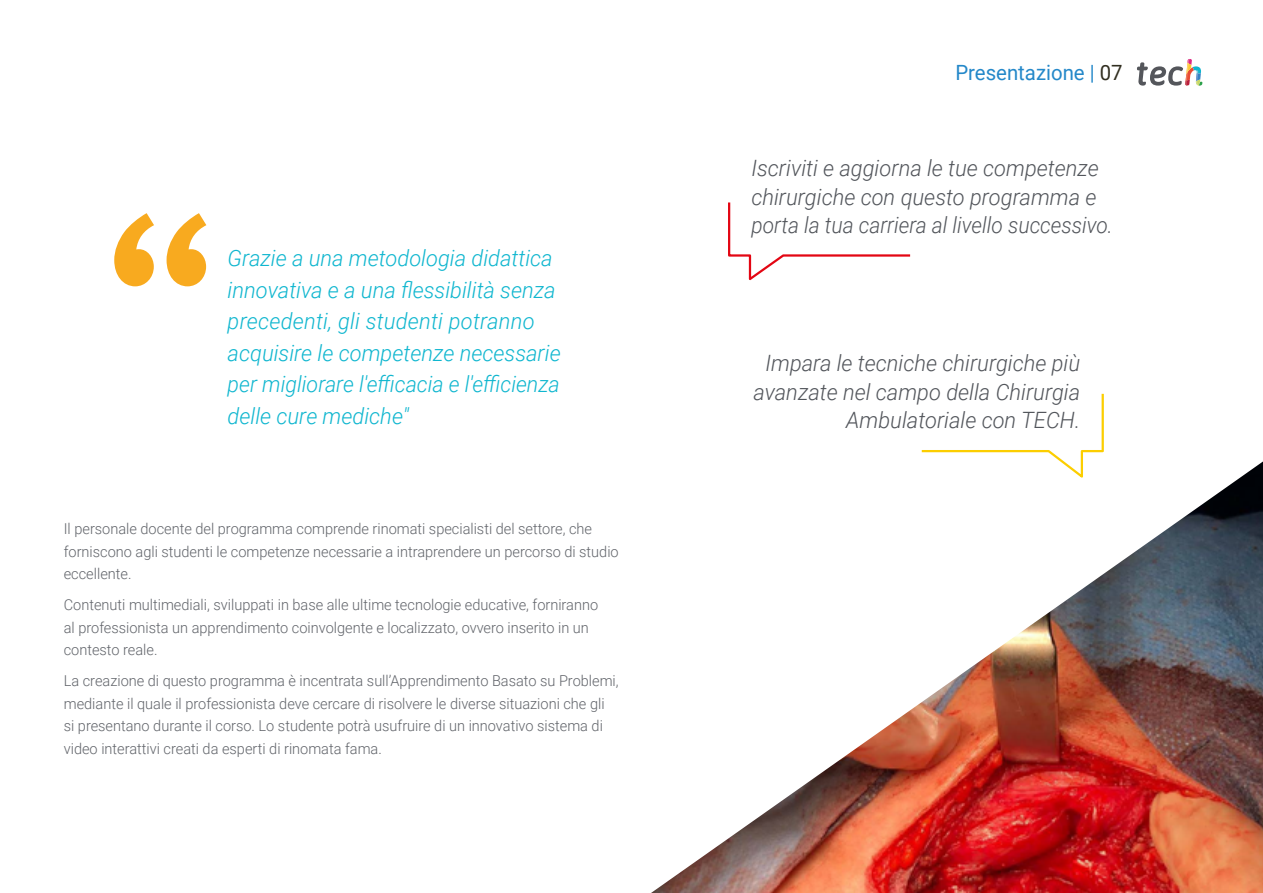
<style>
.page{position:relative;width:1263px;height:893px;background:#fff}
.page>*{position:absolute;margin:0;border:0;box-sizing:border-box;transform-origin:0 0}
.t1{font:italic 300 22.5px/28.5px "Roboto";color:#52555b}
.t2{font:italic 300 22.5px/31.5px "Roboto";color:#0fb6cf}
.t3{font:21px "Roboto";color:#2488c9}
.t4{font:300 15px/22.5px "Roboto";color:#61646a}
.s1{color:#312e20}
</style>
<div class="page">
<svg style="left:114px;top:213px;width:92px;height:73px"></svg>
<svg style="left:728px;top:202px;width:183px;height:79px"></svg>
<svg style="left:1137px;top:59px;width:65px;height:27px"></svg>
<img style="left:651px;top:461px;width:612px;height:432px">
<svg style="left:919px;top:393px;width:186px;height:88px"></svg>
<h1 class="t2" style="left:228px;top:242px;width:335px">Grazie a una metodologia didattica innovativa e a una flessibilità senza precedenti, gli studenti potranno acquisire le competenze necessarie per migliorare l'efficacia e l'efficienza delle cure mediche"</h1>
<p class="t4" style="left:64px;top:517px;width:556px">Il personale docente del programma comprende rinomati specialisti del settore, che forniscono agli studenti le competenze necessarie a intraprendere un percorso di studio eccellente.</p>
<p class="t4" style="left:64px;top:593px;width:536px">Contenuti multimediali, sviluppati in base alle ultime tecnologie educative, forniranno al professionista un apprendimento coinvolgente e localizzato, ovvero inserito in un contesto reale.</p>
<p class="t4" style="left:64px;top:669px;width:556px">La creazione di questo programma è incentrata sull’Apprendimento Basato su Problemi, mediante il quale il professionista deve cercare di risolvere le diverse situazioni che gli si presentano durante il corso. Lo studente potrà usufruire di un innovativo sistema di video interattivi creati da esperti di rinomata fama.</p>
<h2 class="t3" style="left:955px;top:57px;width:169px">Presentazione | <span class="s1">07</span></h2>
<h1 class="t1" style="left:751px;top:153px;width:363px">Iscriviti e aggiorna le tue competenze chirurgiche con questo programma e porta la tua carriera al livello successivo.</h1>
<h1 class="t1" style="left:753px;top:348px;width:328px;text-align:right">Impara le tecniche chirurgiche più avanzate nel campo della Chirurgia<br>Ambulatoriale con TECH.</h1>
</div>
